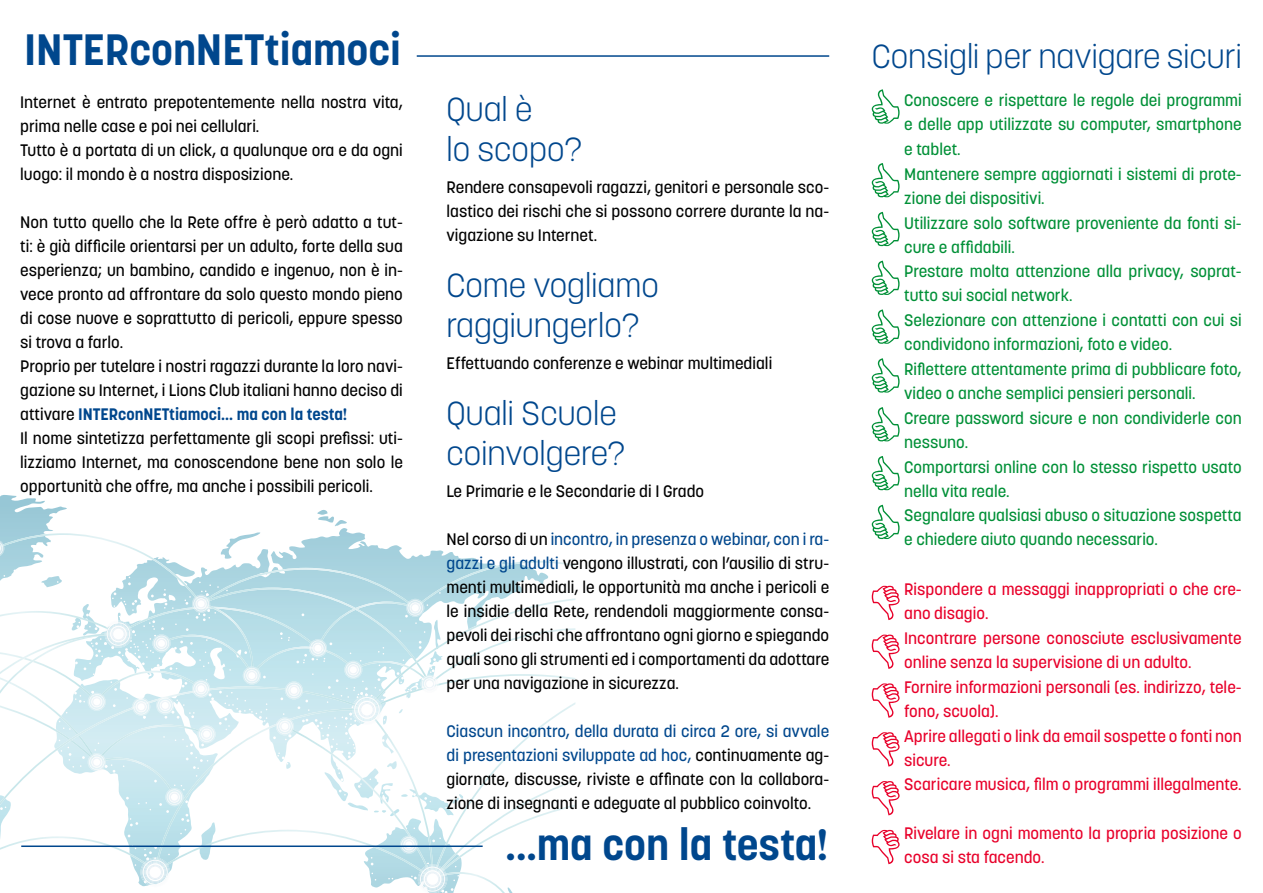
<style>
.page{position:relative;width:1263px;height:893px;background:#fff}
.page>*{position:absolute;margin:0;border:0;box-sizing:border-box;transform-origin:0 0}
.t1{font:700 43.5px "Korolev";color:#00478d}
.t2{font:300 33px/40px "Korolev";color:#00478d}
.t3{font:500 16.5px/24px "Korolev";color:#000;text-align:justify}
.t4{font:500 16.5px/24.5px "Korolev";color:#009037}
.t5{font:500 16.5px/24.5px "Korolev";color:#e8002a}
.s1{font-weight:700;color:#00478d}
.s2{color:#00478d}
</style>
<div class="page">
<svg style="left:0;top:496px;width:575px;height:397px"></svg>
<hr style="left:417px;top:55px;width:412px;height:2px;background:#00478d">
<hr style="left:21px;top:845px;width:462px;height:2px;background:#00478d">
<h1 class="t1" style="left:24px;top:22px;width:379px">INTERconNETtiamoci</h1>
<p class="t3" style="left:20px;top:90px;width:384px;text-align:left">Internet è entrato prepotentemente nella nostra vita, prima nelle case e poi nei cellulari.<br>Tutto è a portata di un click, a qualunque ora e da ogni luogo: il mondo è a nostra disposizione.</p>
<p class="t3" style="left:20px;top:210px;width:384px;text-align:left">Non tutto quello che la Rete offre è però adatto a tut&shy;ti: è già difficile orientarsi per un adulto, forte della sua esperienza; un bambino, candido e ingenuo, non è in&shy;vece pronto ad affrontare da solo questo mondo pieno di cose nuove e soprattutto di pericoli, eppure spesso si trova a farlo.<br>Proprio per tutelare i nostri ragazzi durante la loro navi&shy;gazione su Internet, i Lions Club italiani hanno deciso di attivare <span class="s1">INTERconNETtiamoci... ma con la testa!<br></span>Il nome sintetizza perfettamente gli scopi prefissi: uti&shy;lizziamo Internet, ma conoscendone bene non solo le opportunità che offre, ma anche i possibili pericoli.</p>
<h2 class="t2" style="left:446px;top:89px;width:137px">Qual è<br>lo scopo?</h2>
<p class="t3" style="left:446px;top:175px;width:384px">Rendere consapevoli ragazzi, genitori e personale sco&shy;lastico dei rischi che si possono correre durante la na&shy;vigazione su Internet.</p>
<h2 class="t2" style="left:446px;top:265px;width:214px">Come vogliamo raggiungerlo?</h2>
<p class="t3" style="left:446px;top:351px;width:327px">Effettuando conferenze e webinar multimediali</p>
<h2 class="t2" style="left:446px;top:393px;width:180px">Quali Scuole coinvolgere?</h2>
<p class="t3" style="left:446px;top:479px;width:259px">Le Primarie e le Secondarie di I Grado</p>
<p class="t3" style="left:446px;top:527px;width:384px">Nel corso di un <span class="s2">incontro, in presenza o webinar, con i ra&shy;gazzi e gli adulti</span> vengono illustrati, con l’ausilio di stru&shy;menti multimediali, le opportunità ma anche i pericoli e le insidie della Rete, rendendoli maggiormente consa&shy;pevoli dei rischi che affrontano ogni giorno e spiegando quali sono gli strumenti ed i comportamenti da adottare per una navigazione in sicurezza.</p>
<p class="t3" style="left:446px;top:719px;width:384px"><span class="s2">Ciascun incontro, della durata di circa 2 ore, si avvale di presentazioni sviluppate ad hoc,</span> continuamente ag&shy;giornate, discusse, riviste e affinate con la collabora&shy;zione di insegnanti e adeguate al pubblico coinvolto.</p>
<h1 class="t1" style="left:506px;top:817px;width:325px">...ma con la testa!</h1>
<h2 class="t2" style="left:872px;top:36px;width:371px">Consigli per navigare sicuri</h2>
<p class="t4" style="left:904px;top:88px;width:339px">Conoscere e rispettare le regole dei programmi e delle app utilizzate su computer, smartphone e tablet.<br>Mantenere sempre aggiornati i sistemi di prote&shy;zione dei dispositivi.<br>Utilizzare solo software proveniente da fonti si&shy;cure e affidabili.<br>Prestare molta attenzione alla privacy, soprat&shy;tutto sui social network.<br>Selezionare con attenzione i contatti con cui si condividono informazioni, foto e video.<br>Riflettere attentamente prima di pubblicare foto, video o anche semplici pensieri personali.<br>Creare password sicure e non condividerle con nessuno.<br>Comportarsi online con lo stesso rispetto usato nella vita reale.<br>Segnalare qualsiasi abuso o situazione sospetta e chiedere aiuto quando necessario.</p>
<p class="t5" style="left:904px;top:577px;width:339px">Rispondere a messaggi inappropriati o che cre&shy;ano disagio.<br>Incontrare persone conosciute esclusivamente online senza la supervisione di un adulto.<br>Fornire informazioni personali (es. indirizzo, tele&shy;fono, scuola).<br>Aprire allegati o link da email sospette o fonti non sicure.<br>Scaricare musica, film o programmi illegalmente.</p>
<p class="t5" style="left:904px;top:821px;width:339px">Rivelare in ogni momento la propria posizione o</p>
<p class="t5" style="left:904px;top:845px;width:142px">cosa si sta facendo.</p>
</div>
